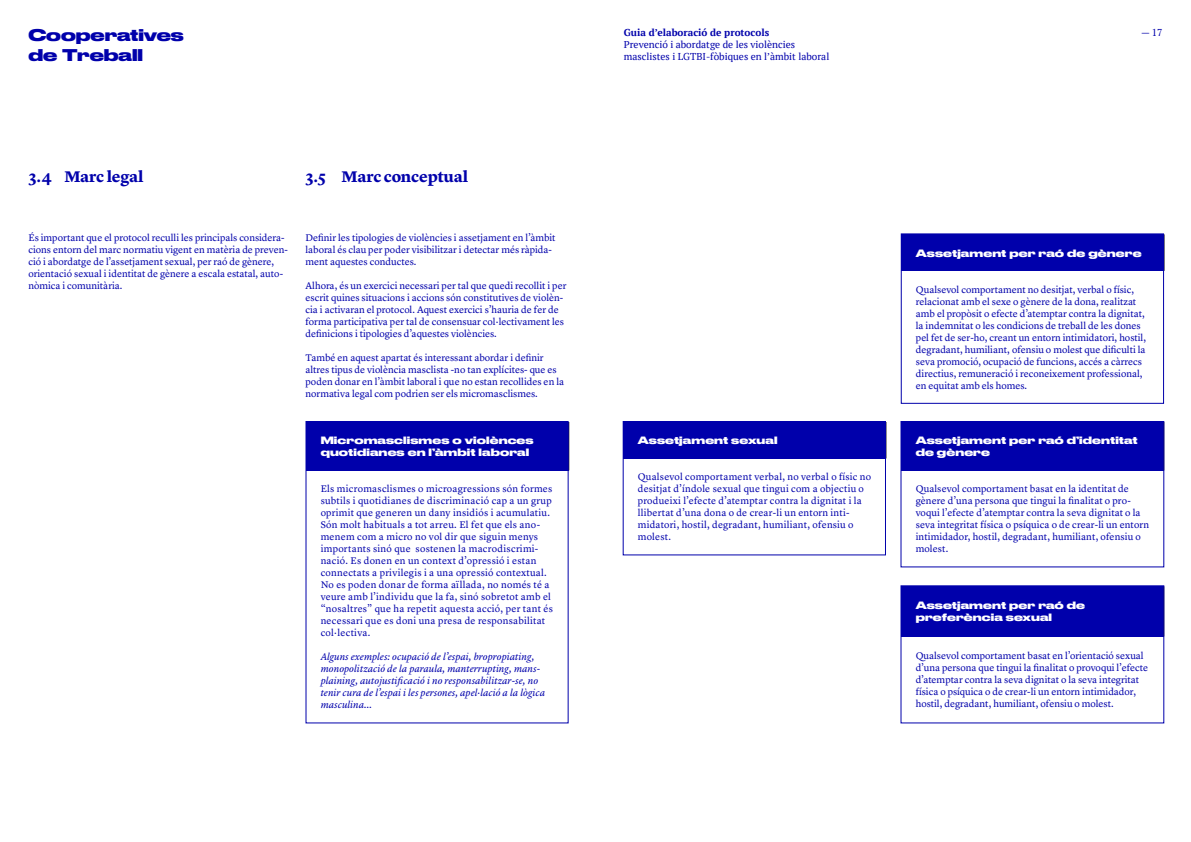
<style>
.page{position:relative;width:1191px;height:842px;background:#fff}
.page>*{position:absolute;margin:0;border:0;box-sizing:border-box;transform-origin:0 0}
.Textos{font:700 16px "Lyon Text";letter-spacing:-.01em;color:#0000ab}
.t1{font:700 16px "Druk Wide";color:#0000ab}
.Paragraf{font:10px/12px "Lyon Text";color:#0000ab}
.Paragraf-2{font:10px/12px "Lyon Text";letter-spacing:.025em;color:#0000ab}
.Paragraf-3{font:10px/12px "Lyon Text";letter-spacing:.02em;color:#0000ab}
.Paragraf-4{font:italic 10px/12px "Lyon Text";letter-spacing:.005em;color:#0000ab}
.Títol{font:700 10px/12px "Druk Wide";letter-spacing:.01em;color:#fff}
.t2{font:10px/12px "PT Serif";color:#0000ab}
.t3{font:700 10px "PT Serif";color:#0000ab}
</style>
<div class="page">
<div style="left:306px;top:422px;width:263px;height:48px;background:#0000ab"></div>
<hr style="left:568px;top:422px;width:1px;height:48px;background:#231f20">
<div style="left:305px;top:421px;width:263px;height:302px;border:1px solid #0000ab"></div>
<div style="left:623px;top:422px;width:263px;height:36px;background:#0000ab"></div>
<div style="left:622px;top:421px;width:264px;height:134px;border:1px solid #0000ab"></div>
<div style="left:901px;top:422px;width:262px;height:48px;background:#0000ab"></div>
<div style="left:900px;top:421px;width:264px;height:146px;border:1px solid #0000ab"></div>
<div style="left:901px;top:586px;width:262px;height:50px;background:#0000ab"></div>
<div style="left:900px;top:585px;width:264px;height:138px;border:1px solid #0000ab"></div>
<div style="left:901px;top:234px;width:263px;height:37px;background:#0000ab"></div>
<div style="left:900px;top:233px;width:264px;height:171px;border:1px solid #0000ab"></div>
<p class="t3" style="left:624px;top:26px;width:147px">Guia d’elaboració de protocols</p>
<p class="t2" style="left:624px;top:38px;width:207px">Prevenció i abordatge de les violències masclistes i LGTBI-fòbiques en l’àmbit laboral</p>
<h1 class="t1" style="left:28px;top:22px;width:157px">Cooperatives</h1>
<p class="t2" style="left:1141px;top:26px;width:23px">— 17</p>
<h1 class="t1" style="left:28px;top:41px;width:116px">de Treball</h1>
<p class="Textos" style="left:28px;top:164px;width:117px">3.4 Marc legal</p>
<p class="Textos" style="left:305px;top:164px;width:164px">3.5 Marc conceptual</p>
<p class="Paragraf" style="left:28px;top:231px;width:261px">És important que el protocol reculli les principals considera&shy;cions entorn del marc normatiu vigent en matèria de preven&shy;ció i abordatge de l’assetjament sexual, per raó de gènere, orientació sexual i identitat de gènere a escala estatal, auto&shy;nòmica i comunitària.</p>
<p class="Paragraf" style="left:305px;top:231px;width:252px">Definir les tipologies de violències i assetjament en l’àmbit laboral és clau per poder visibilitzar i detectar més ràpida&shy;ment aquestes conductes.</p>
<p class="Paragraf" style="left:305px;top:279px;width:262px">Alhora, és un exercici necessari per tal que quedi recollit i per escrit quines situacions i accions són constitutives de violèn&shy;cia i activaran el protocol. Aquest exercici s’hauria de fer de forma participativa per tal de consensuar col·lectivament les definicions i tipologies d’aquestes violències.</p>
<p class="Paragraf" style="left:305px;top:351px;width:260px">També en aquest apartat és interessant abordar i definir altres tipus de violència masclista -no tan explícites- que es poden donar en l’àmbit laboral i que no estan recollides en la normativa legal com podrien ser els micromasclismes.</p>
<p class="Títol" style="left:321px;top:434px;width:214px">Micromasclismes o violènces quotidianes en l’àmbit laboral</p>
<p class="Paragraf-2" style="left:321px;top:482px;width:234px">Els micromasclismes o microagressions són formes subtils i quotidianes de discriminació cap a un grup oprimit que generen un dany insidiós i acumulatiu.<br>Són molt habituals a tot arreu. El fet que els ano&shy;menem com a micro no vol dir que siguin menys importants sinó que sostenen la macrodiscrimi&shy;nació. Es donen en un context d’opressió i estan connectats a privilegis i a una opressió contextual.<br>No es poden donar de forma aïllada, no només té a veure amb l’individu que la fa, sinó sobretot amb el “nosaltres” que ha repetit aquesta acció, per tant és necessari que es doni una presa de responsabilitat col·lectiva.</p>
<p class="Paragraf-4" style="left:321px;top:650px;width:226px">Alguns exemples: ocupació de l’espai, bropropiating, monopolització de la paraula, manterrupting, mans&shy;plaining, autojustificació i no responsabilitzar-se, no tenir cura de l’espai i les persones, apel·lació a la lògica masculina...</p>
<p class="Títol" style="left:638px;top:434px;width:141px">Assetjament sexual</p>
<p class="Paragraf-3" style="left:638px;top:470px;width:235px">Qualsevol comportament verbal, no verbal o físic no desitjat d’índole sexual que tingui com a objectiu o produeixi l’efecte d’atemptar contra la dignitat i la llibertat d’una dona o de crear-li un entorn inti&shy;midatori, hostil, degradant, humiliant, ofensiu o molest.</p>
<p class="Títol" style="left:916px;top:246px;width:227px">Assetjament per raó de gènere</p>
<p class="Paragraf" style="left:916px;top:282px;width:232px">Qualsevol comportament no desitjat, verbal o físic, relacionat amb el sexe o gènere de la dona, realitzat amb el propòsit o efecte d’atemptar contra la dignitat, la indemnitat o les condicions de treball de les dones pel fet de ser-ho, creant un entorn intimidatori, hostil, degradant, humiliant, ofensiu o molest que dificulti la seva promoció, ocupació de funcions, accés a càrrecs directius, remuneració i reconeixement professional, en equitat amb els homes.</p>
<p class="Títol" style="left:915px;top:434px;width:223px">Assetjament per raó d’identitat de gènere</p>
<p class="Paragraf" style="left:915px;top:482px;width:235px">Qualsevol comportament basat en la identitat de gènere d’una persona que tingui la finalitat o pro&shy;voqui l’efecte d’atemptar contra la seva dignitat o la seva integritat física o psíquica o de crear-li un entorn intimidador, hostil, degradant, humiliant, ofensiu o molest.</p>
<p class="Títol" style="left:915px;top:599px;width:171px">Assetjament per raó de preferència sexual</p>
<p class="Paragraf" style="left:915px;top:649px;width:234px">Qualsevol comportament basat en l’orientació sexual d’una persona que tingui la finalitat o provoqui l’efecte d’atemptar contra la seva dignitat o la seva integritat física o psíquica o de crear-li un entorn intimidador, hostil, degradant, humiliant, ofensiu o molest.</p>
</div>
